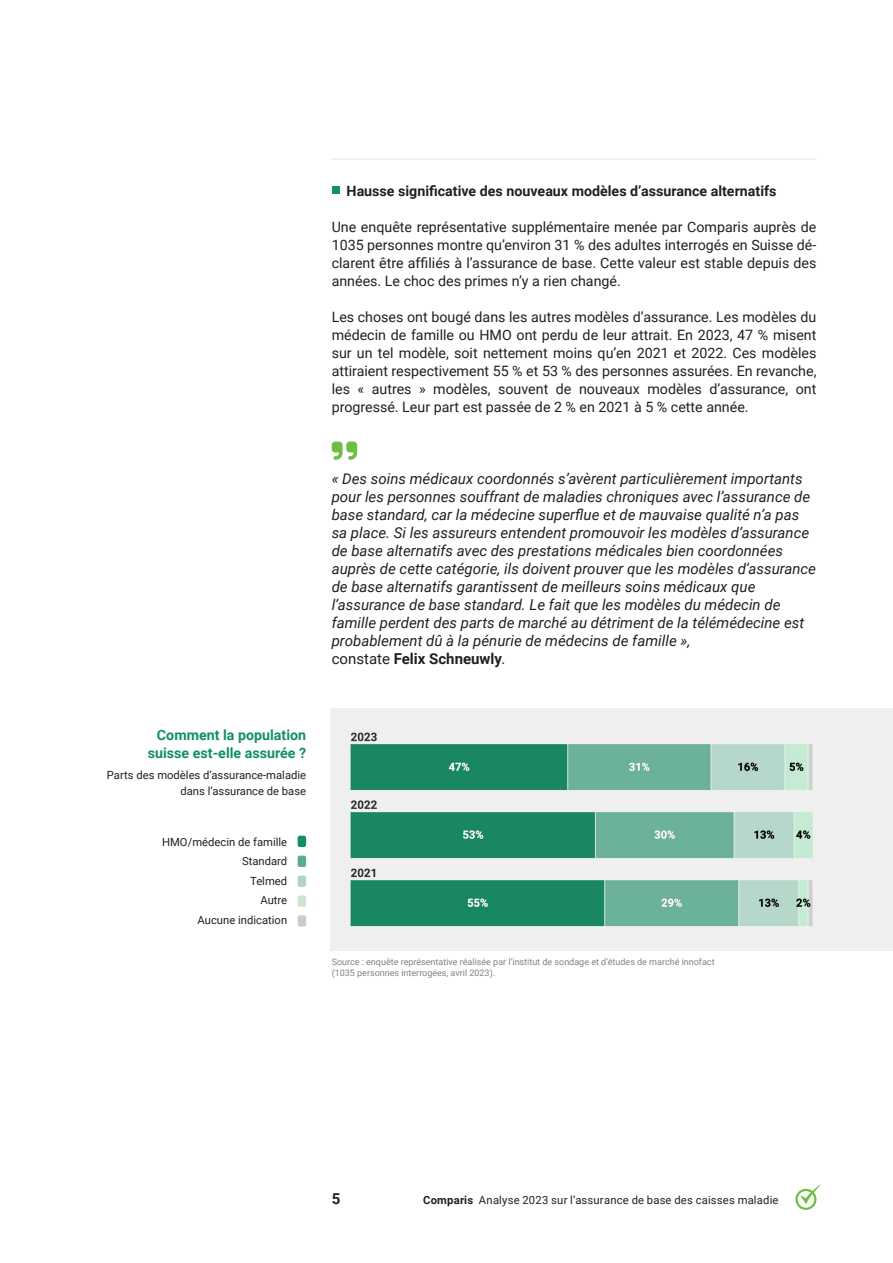
<style>
.page{position:relative;width:893px;height:1263px;background:#fff}
.page>*{position:absolute;margin:0;border:0;box-sizing:border-box;transform-origin:0 0}
.t1{font:italic 15px/18px "Roboto";color:#231f20}
.t2{font:700 15px "Roboto";color:#231f20}
.t3{font:14.25px/18px "Roboto";color:#231f20;text-align:justify}
.t4{font:700 14.25px "Roboto";color:#231f20}
.t5{font:700 14.25px "Roboto";color:#119062}
.t6{font:11.25px "Roboto";color:#231f20}
.t7{font:9px "Roboto";color:#808285}
.s1{font-weight:400}
.s2{font-weight:400;font-style:italic}
.s3{font-weight:700}
</style>
<div class="page">
<svg style="left:795px;top:1185px;width:26px;height:25px"></svg>
<hr style="left:332px;top:158px;width:484px;height:2px;background:#edebed">
<div style="left:332px;top:187px;width:7px;height:7px;background:#119062"></div>
<svg style="left:332px;top:442px;width:25px;height:18px"></svg>
<div style="left:331px;top:708px;width:562px;height:243px;background:#f0eff0"></div>
<div style="left:298px;top:836px;width:8px;height:11px;background:#119062;border-radius:2px"></div>
<div style="left:298px;top:855px;width:8px;height:12px;background:#5dab8f;border-radius:2px"></div>
<div style="left:298px;top:875px;width:8px;height:12px;background:#aed5c7;border-radius:2px"></div>
<div style="left:298px;top:895px;width:8px;height:12px;background:#cce4d1;border-radius:2px"></div>
<div style="left:298px;top:915px;width:8px;height:12px;background:#ccc;border-radius:2px"></div>
<img style="left:351px;top:732px;width:462px;height:195px">
<p class="t5" style="left:157px;top:724px;width:151px">Comment la population</p>
<p class="t5" style="left:148px;top:742px;width:160px">suisse est-elle assurée ?</p>
<p class="t6" style="left:107px;top:767px;width:201px">Parts des modèles d’assurance-maladie</p>
<p class="t6" style="left:180px;top:783px;width:127px">dans l’assurance de base</p>
<p class="t6" style="left:162px;top:834px;width:127px">HMO/médecin de famille</p>
<p class="t6" style="left:242px;top:853px;width:47px">Standard</p>
<p class="t6" style="left:250px;top:873px;width:39px">Telmed</p>
<p class="t6" style="left:260px;top:892px;width:28px">Autre</p>
<p class="t6" style="left:198px;top:912px;width:91px">Aucune indication</p>
<p class="t4" style="left:347px;top:181px;width:431px">Hausse significative des nouveaux modèles d’assurance alternatifs</p>
<p class="t3" style="left:332px;top:217px;width:486px">Une enquête représentative supplémentaire menée par Comparis auprès de 1035 personnes montre qu’environ 31 % des adultes interrogés en Suisse dé&shy;clarent être affiliés à l’assurance de base. Cette valeur est stable depuis des années. Le choc des primes n’y a rien changé.</p>
<p class="t3" style="left:332px;top:307px;width:486px">Les choses ont bougé dans les autres modèles d’assurance. Les modèles du médecin de famille ou HMO ont perdu de leur attrait. En 2023, 47 % misent sur un tel modèle, soit nettement moins qu’en 2021 et 2022. Ces modèles attiraient respectivement 55 % et 53 % des personnes assurées. En revanche, les « autres » modèles, souvent de nouveaux modèles d’assurance, ont progressé. Leur part est passée de 2 % en 2021 à 5 % cette année.</p>
<p class="t1" style="left:332px;top:469px;width:486px">« Des soins médicaux coordonnés s’avèrent particulièrement importants pour les personnes souffrant de maladies chroniques avec l’assurance de base standard, car la médecine superflue et de mauvaise qualité n’a pas sa place. Si les assureurs entendent promouvoir les modèles d’assurance de base alternatifs avec des prestations médicales bien coordonnées auprès de cette catégorie, ils doivent prouver que les modèles d’assurance de base alternatifs garantissent de meilleurs soins médicaux que l’assurance de base standard. Le fait que les modèles du médecin de famille perdent des parts de marché au détriment de la télémédecine est probablement dû à la pénurie de médecins de famille »,</p>
<p class="t2" style="left:332px;top:648px;width:176px"><span class="s1">constate</span> Felix Schneuwly<span class="s2">.</span></p>
<p class="t7" style="left:332px;top:955px;width:384px">Source : enquête représentative réalisée par l’institut de sondage et d’études de marché innofact</p>
<p class="t7" style="left:332px;top:966px;width:165px">(1035 personnes interrogées, avril 2023).</p>
<p class="t2" style="left:332px;top:1188px;width:10px">5</p>
<p class="t6" style="left:423px;top:1192px;width:357px"><span class="s3">Comparis</span> Analyse 2023 sur l’assurance de base des caisses maladie</p>
</div>
